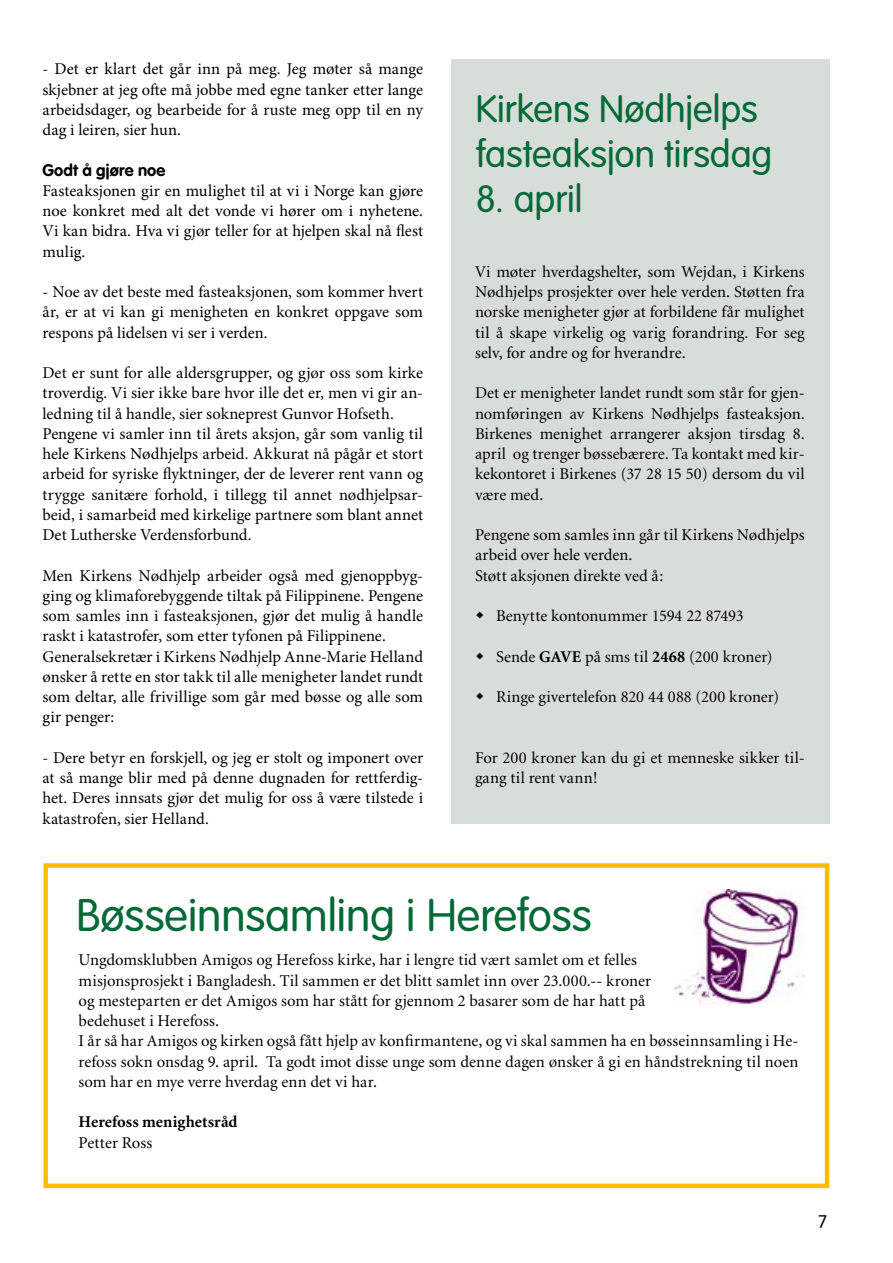
<style>
.page{position:relative;width:893px;height:1263px;background:#fff}
.page>*{position:absolute;margin:0;border:0;box-sizing:border-box;transform-origin:0 0}
.t1{font:300 45px "VAG Rounded";color:#026937}
.t2{font:300 37.5px/45px "VAG Rounded";color:#026937}
.t3{font:300 18px "VAG Rounded";color:#000}
.t4{font:16.5px/20.2px "Minion Pro";color:#000;text-align:justify}
.t5{font:16.5px/20.2px "Minion";color:#000}
.t6{font:700 16.5px "Minion";letter-spacing:.005em;color:#000}
.t7{font:700 16.5px "VAG Rounded";letter-spacing:.01em;color:#000}
.s1{font-weight:700}
</style>
<div class="page">
<div style="left:43px;top:863px;width:786px;height:325px;border:4px solid #fcbd00"></div>
<div style="left:451px;top:60px;width:378px;height:764px;background:#d7ddd8"></div>
<img style="left:672px;top:889px;width:133px;height:116px">
<p class="t4" style="left:43px;top:59px;width:382px">- Det er klart det går inn på meg. Jeg møter så mange skjebner at jeg ofte må jobbe med egne tanker etter lange arbeidsdager, og bearbeide for å ruste meg opp til en ny dag i leiren, sier hun.</p>
<p class="t7" style="left:43px;top:160px;width:124px">Godt å gjøre noe</p>
<p class="t4" style="left:43px;top:180px;width:382px">Fasteaksjonen gir en mulighet til at vi i Norge kan gjøre noe konkret med alt det vonde vi hører om i nyhetene.<br>Vi kan bidra. Hva vi gjør teller for at hjelpen skal nå flest mulig.</p>
<p class="t4" style="left:43px;top:282px;width:382px">- Noe av det beste med fasteaksjonen, som kommer hvert år, er at vi kan gi menigheten en konkret oppgave som respons på lidelsen vi ser i verden.</p>
<p class="t4" style="left:43px;top:363px;width:382px;text-align:left">Det er sunt for alle aldersgrupper, og gjør oss som kirke troverdig. Vi sier ikke bare hvor ille det er, men vi gir an&shy;ledning til å handle, sier sokneprest Gunvor Hofseth.<br>Pengene vi samler inn til årets aksjon, går som vanlig til hele Kirkens Nødhjelps arbeid. Akkurat nå pågår et stort arbeid for syriske flyktninger, der de leverer rent vann og trygge sanitære forhold, i tillegg til annet nødhjelpsar&shy;beid, i samarbeid med kirkelige partnere som blant annet Det Lutherske Verdensforbund.</p>
<p class="t4" style="left:43px;top:565px;width:382px;text-align:left">Men Kirkens Nødhjelp arbeider også med gjenoppbyg&shy;ging og klimaforebyggende tiltak på Filippinene. Pengene som samles inn i fasteaksjonen, gjør det mulig å handle raskt i katastrofer, som etter tyfonen på Filippinene.<br>Generalsekretær i Kirkens Nødhjelp Anne-Marie Helland ønsker å rette en stor takk til alle menigheter landet rundt som deltar, alle frivillige som går med bøsse og alle som gir penger:</p>
<p class="t4" style="left:43px;top:747px;width:382px">- Dere betyr en forskjell, og jeg er stolt og imponert over at så mange blir med på denne dugnaden for rettferdig&shy;het. Deres innsats gjør det mulig for oss å være tilstede i katastrofen, sier Helland.</p>
<h2 class="t2" style="left:476px;top:88px;width:298px">Kirkens Nødhjelps fasteaksjon tirsdag</h2>
<h2 class="t2" style="left:476px;top:178px;width:108px">8. april</h2>
<p class="t5" style="left:475px;top:262px;width:331px;text-align:justify">Vi møter hverdagshelter, som Wejdan, i Kirkens Nødhjelps prosjekter over hele verden. Støtten fra norske menigheter gjør at forbildene får mulighet til å skape virkelig og varig forandring. For seg selv, for andre og for hverandre.</p>
<p class="t5" style="left:475px;top:383px;width:331px;text-align:justify">Det er menigheter landet rundt som står for gjen&shy;nomføringen av Kirkens Nødhjelps fasteaksjon.<br>Birkenes menighet arrangerer aksjon tirsdag 8. april og trenger bøssebærere. Ta kontakt med kir&shy;kekontoret i Birkenes (37 28 15 50) dersom du vil være med.</p>
<p class="t5" style="left:475px;top:525px;width:331px">Pengene som samles inn går til Kirkens Nødhjelps arbeid over hele verden.<br>Støtt aksjonen direkte ved å:</p>
<p class="t5" style="left:496px;top:606px;width:249px">Benytte kontonummer 1594 22 87493</p>
<p class="t5" style="left:496px;top:647px;width:278px">Sende <span class="s1">GAVE</span> på sms til <span class="s1">2468</span> (200 kroner)</p>
<p class="t5" style="left:496px;top:687px;width:285px">Ringe givertelefon 820 44 088 (200 kroner)</p>
<p class="t5" style="left:475px;top:748px;width:331px">For 200 kroner kan du gi et menneske sikker til&shy;gang til rent vann!</p>
<h1 class="t1" style="left:77px;top:890px;width:517px">Bøsseinnsamling i Herefoss</h1>
<p class="t5" style="left:79px;top:950px;width:721px">Ungdomsklubben Amigos og Herefoss kirke, har i lengre tid vært samlet om et felles<br>misjonsprosjekt i Bangladesh. Til sammen er det blitt samlet inn over 23.000.-- kroner<br>og mesteparten er det Amigos som har stått for gjennom 2 basarer som de har hatt på<br>bedehuset i Herefoss.<br>I år så har Amigos og kirken også fått hjelp av konfirmantene, og vi skal sammen ha en bøsseinnsamling i He&shy;refoss sokn onsdag 9. april. Ta godt imot disse unge som denne dagen ønsker å gi en håndstrekning til noen som har en mye verre hverdag enn det vi har.</p>
<p class="t6" style="left:79px;top:1114px;width:160px">Herefoss menighetsråd</p>
<p class="t5" style="left:79px;top:1133px;width:75px">Petter Ross</p>
<p class="t3" style="left:818px;top:1211px;width:10px">7</p>
</div>
